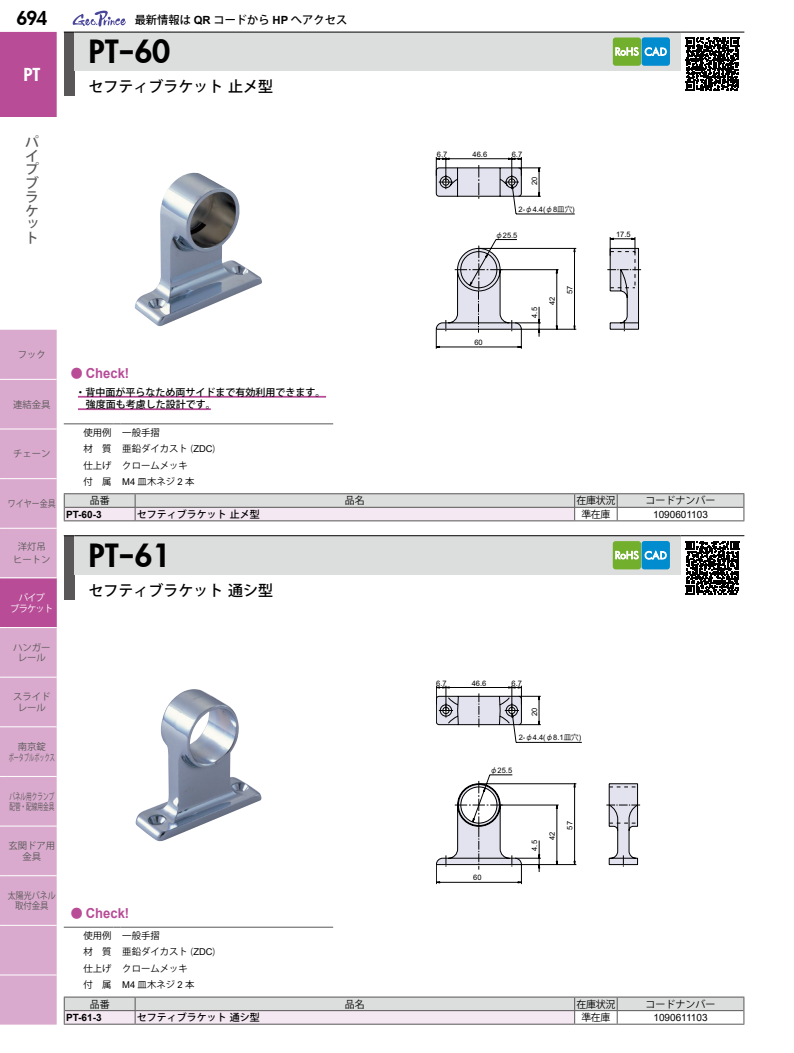
<style>
.page{position:relative;width:794px;height:1053px;background:#fff}
.page>*{position:absolute;margin:0;border:0;box-sizing:border-box;transform-origin:0 0}
.t1{font:800 31.25px "Futura";letter-spacing:-.01em;color:#000}
.t2{font:800 18.75px "Futura";color:#000}
.t3{font:800 17.5px "Futura";color:#fff}
.t4{font:500 15px "Koz Go Pro";color:#000}
.t5{font:700 13.75px "Arial";color:#b84c97;scale:.95 1}
.t6{font:500 13.75px/13.8px "Koz Go Pro";color:#595757;text-align:justify}
.t7{font:500 11.25px "Koz Go Pro";color:#000}
.t8{font:500 10px/12.4px "Koz Go Pro";color:#000}
.t9{font:10px "Koz Go Pro";color:#000}
.t10{font:10px "Arial";color:#000}
.t11{font:700 10px "Arial";color:#000}
.t12{font:9.38px/16.5px "Koz Go Pro";color:#000}
.t13{font:9.38px/10.6px "Koz Go Pro";color:#595757;text-align:center}
.t14{font:9.38px/10.6px "Koz Go Pro";color:#595757;text-align:center;scale:.85 1}
.t15{font:9.38px/10.6px "Koz Go Pro";color:#595757;scale:.6 1}
.t16{font:9.38px/10.6px "Koz Go Pro";letter-spacing:-.1em;color:#fff;text-align:center}
.t17{font:7.5px "Arial";color:#000}
.s1{font-family:"Arial";font-weight:700}
.s2{font-family:"MS UI Gothic"}
.s3{font-family:"Koz Go Pro"}
.s4{font-family:"Koz Go Pro";font-weight:500;font-size:12.5px}
.s5{font-weight:300}
.s6{font-family:"Arial"}
</style>
<div class="page">
<svg style="left:64px;top:493px;width:680px;height:27px;background:#ddd9dd"></svg>
<hr style="left:64px;top:520px;width:71px;height:1px;background:#595757">
<hr style="left:135px;top:520px;width:439px;height:1px;background:#595757">
<hr style="left:574px;top:520px;width:43px;height:1px;background:#595757">
<hr style="left:617px;top:520px;width:127px;height:1px;background:#595757">
<svg style="left:64px;top:996px;width:680px;height:27px;background:#dedadd"></svg>
<hr style="left:64px;top:1023px;width:71px;height:1px;background:#595757">
<hr style="left:135px;top:1023px;width:439px;height:1px;background:#595757">
<hr style="left:574px;top:1023px;width:43px;height:1px;background:#595757">
<hr style="left:617px;top:1023px;width:127px;height:1px;background:#595757">
<hr style="left:78px;top:396px;width:248px;height:1px;background:#b84c97">
<hr style="left:78px;top:408px;width:133px;height:2px;background:#b84c97">
<hr style="left:64px;top:423px;width:49px;height:1px;background:#595757">
<hr style="left:120px;top:423px;width:213px;height:1px;background:#595757">
<hr style="left:64px;top:926px;width:49px;height:1px;background:#595757">
<hr style="left:120px;top:926px;width:213px;height:1px;background:#595757">
<img style="left:135px;top:173px;width:127px;height:153px">
<img style="left:135px;top:689px;width:127px;height:152px">
<svg style="left:436px;top:157px;width:205px;height:192px"></svg>
<svg style="left:436px;top:685px;width:140px;height:199px"></svg>
<svg style="left:436px;top:695px;width:146px;height:170px"></svg>
<svg style="left:606px;top:783px;width:34px;height:84px"></svg>
<svg style="left:686px;top:37px;width:53px;height:54px"></svg>
<svg style="left:686px;top:541px;width:53px;height:53px"></svg>
<div style="left:0;top:32px;width:57px;height:85px;background:#b84c97"></div>
<div style="left:0;top:330px;width:57px;height:694px;background:#d9aacd"></div>
<hr style="left:7px;top:379px;width:50px;height:1px;background:#fff">
<hr style="left:7px;top:428px;width:50px;height:1px;background:#fff">
<hr style="left:7px;top:478px;width:50px;height:1px;background:#fff">
<hr style="left:7px;top:528px;width:50px;height:1px;background:#fff">
<hr style="left:7px;top:676px;width:50px;height:1px;background:#fff">
<hr style="left:7px;top:726px;width:50px;height:1px;background:#fff">
<hr style="left:7px;top:776px;width:50px;height:1px;background:#fff">
<hr style="left:7px;top:825px;width:50px;height:1px;background:#fff">
<hr style="left:7px;top:875px;width:50px;height:1px;background:#fff">
<hr style="left:7px;top:924px;width:50px;height:1px;background:#fff">
<hr style="left:7px;top:974px;width:50px;height:1px;background:#fff">
<div style="left:64px;top:32px;width:10px;height:64px;background:#595757"></div>
<div style="left:74px;top:32px;width:606px;height:39px;background:#dcdddd"></div>
<svg style="left:64px;top:11px;width:62px;height:22px"></svg>
<hr style="left:74px;top:32px;width:606px;height:1px;background:#000">
<hr style="left:680px;top:32px;width:64px;height:1px;background:#000">
<div style="left:64px;top:535px;width:10px;height:64px;background:#595757"></div>
<div style="left:74px;top:535px;width:606px;height:39px;background:#dcdddd"></div>
<hr style="left:74px;top:535px;width:606px;height:1px;background:#000">
<hr style="left:680px;top:535px;width:64px;height:1px;background:#000">
<div style="left:613px;top:37px;width:28px;height:29px;background:#72af2d;border-radius:3px"></div>
<div style="left:641px;top:37px;width:29px;height:29px;background:#008ccf;border-radius:3px"></div>
<svg style="left:615px;top:47px;width:52px;height:9px"></svg>
<div style="left:613px;top:541px;width:28px;height:28px;background:#72af2d;border-radius:3px"></div>
<div style="left:641px;top:541px;width:29px;height:28px;background:#008ccf;border-radius:3px"></div>
<svg style="left:615px;top:550px;width:51px;height:9px"></svg>
<div style="left:0;top:577px;width:57px;height:51px;background:#b84c97"></div>
<hr style="left:7px;top:627px;width:50px;height:1px;background:#fff">
<h2 class="t2" style="left:17px;top:6px;width:32px">694</h2>
<p class="t7" style="left:135px;top:12px;width:214px">最新情報は <span class="s1">QR</span> コードから <span class="s1">HP</span> へアクセス</p>
<h3 class="t3" style="left:23px;top:63px;width:18px">PT</h3>
<h3 class="t6" style="left:25px;top:136px;width:15px">パイプブラケット</h3>
<h1 class="t1" style="left:89px;top:31px;width:83px">PT-60</h1>
<h3 class="t4" style="left:89px;top:77px;width:186px">セフティブラケット止メ型</h3>
<p class="t17" style="left:437px;top:149px;width:12px">6.7</p>
<p class="t17" style="left:472px;top:149px;width:16px">46.6</p>
<p class="t17" style="left:512px;top:149px;width:12px">6.7</p>
<p class="t17" style="left:529px;top:185px;width:10px;rotate:-90deg">20</p>
<p class="t17" style="left:518px;top:204px;width:58px">2-<span class="s2">φ</span>4.4(<span class="s2">φ</span>8<span class="s3">皿穴</span>)</p>
<p class="t17" style="left:495px;top:230px;width:24px"><span class="s2">φ</span>25.5</p>
<p class="t17" style="left:616px;top:229px;width:16px">17.5</p>
<p class="t13" style="left:18px;top:349px;width:30px">フック</p>
<p class="t13" style="left:13px;top:399px;width:39px">連結金具</p>
<p class="t13" style="left:13px;top:449px;width:39px">チェーン</p>
<p class="t14" style="left:8px;top:498px;width:58px">ワイヤー金具</p>
<p class="t13" style="left:13px;top:541px;width:39px;line-height:12.4px">洋灯吊ヒートン</p>
<p class="t16" style="left:10px;top:592px;width:45px">パイプ<br>ブラケット</p>
<h3 class="t5" style="left:71px;top:364px;width:63px"><span class="s4">●</span> Check!</h3>
<p class="t8" style="left:86px;top:386px;width:241px;text-indent:-10px">・背中面が平らなため両サイドまで有効利用できます。強度面も考慮した設計です。</p>
<p class="t12" style="left:83px;top:424px;width:133px">使用例 一般手摺<br>材　質 亜鉛ダイカスト <span class="s5">(</span><span class="s6">ZDC</span><span class="s5">)</span>仕上げ クロームメッキ<br>付　属 <span class="s6">M4</span> 皿木ネジ <span class="s6">2</span> 本</p>
<p class="t17" style="left:474px;top:337px;width:10px">60</p>
<p class="t17" style="left:529px;top:318px;width:12px;rotate:-90deg">4.5</p>
<p class="t17" style="left:547px;top:305px;width:10px;rotate:-90deg">42</p>
<p class="t17" style="left:565px;top:294px;width:10px;rotate:-90deg">57</p>
<p class="t9" style="left:90px;top:494px;width:21px">品番</p>
<p class="t9" style="left:345px;top:494px;width:21px">品名</p>
<p class="t9" style="left:576px;top:494px;width:40px">在庫状況</p>
<p class="t9" style="left:645px;top:494px;width:71px">コードナンバー</p>
<p class="t11" style="left:66px;top:507px;width:37px">PT-60-3</p>
<p class="t8" style="left:137px;top:508px;width:124px">セフティブラケット止メ型</p>
<p class="t9" style="left:581px;top:507px;width:31px">準在庫</p>
<p class="t10" style="left:653px;top:507px;width:56px">1090601103</p>
<h1 class="t1" style="left:89px;top:534px;width:83px">PT-61</h1>
<h3 class="t4" style="left:89px;top:580px;width:186px">セフティブラケット通シ型</h3>
<p class="t13" style="left:13px;top:642px;width:39px">ハンガーレール</p>
<p class="t13" style="left:13px;top:691px;width:39px">スライドレール</p>
<p class="t13" style="left:9px;top:741px;width:48px">南京錠<br>ポータブルボックス</p>
<p class="t15" style="left:9px;top:791px;width:77px">パネル用クランプ配管・配線用金具</p>
<p class="t13" style="left:8px;top:840px;width:48px">玄関ドア用金具</p>
<p class="t14" style="left:8px;top:890px;width:58px">太陽光パネル取付金具</p>
<p class="t17" style="left:436px;top:678px;width:12px">6.7</p>
<p class="t17" style="left:472px;top:678px;width:16px">46.6</p>
<p class="t17" style="left:511px;top:678px;width:12px">6.7</p>
<p class="t17" style="left:529px;top:716px;width:10px;rotate:-90deg">20</p>
<p class="t17" style="left:519px;top:732px;width:64px">2-<span class="s2">φ</span>4.4(<span class="s2">φ</span>8.1<span class="s3">皿穴</span>)</p>
<h3 class="t5" style="left:71px;top:903px;width:63px"><span class="s4">●</span> Check!</h3>
<p class="t12" style="left:83px;top:927px;width:133px">使用例 一般手摺<br>材　質 亜鉛ダイカスト <span class="s5">(</span><span class="s6">ZDC</span><span class="s5">)</span>仕上げ クロームメッキ<br>付　属 <span class="s6">M4</span> 皿木ネジ <span class="s6">2</span> 本</p>
<p class="t17" style="left:490px;top:765px;width:24px"><span class="s2">φ</span>25.5</p>
<p class="t17" style="left:473px;top:872px;width:10px">60</p>
<p class="t17" style="left:529px;top:850px;width:12px;rotate:-90deg">4.5</p>
<p class="t17" style="left:547px;top:840px;width:10px;rotate:-90deg">42</p>
<p class="t17" style="left:565px;top:829px;width:10px;rotate:-90deg">57</p>
<p class="t9" style="left:90px;top:997px;width:21px">品番</p>
<p class="t9" style="left:345px;top:997px;width:21px">品名</p>
<p class="t9" style="left:576px;top:997px;width:40px">在庫状況</p>
<p class="t9" style="left:645px;top:997px;width:71px">コードナンバー</p>
<p class="t11" style="left:66px;top:1010px;width:37px">PT-61-3</p>
<p class="t8" style="left:137px;top:1011px;width:124px">セフティブラケット通シ型</p>
<p class="t9" style="left:581px;top:1010px;width:31px">準在庫</p>
<p class="t10" style="left:653px;top:1010px;width:56px">1090611103</p>
</div>
